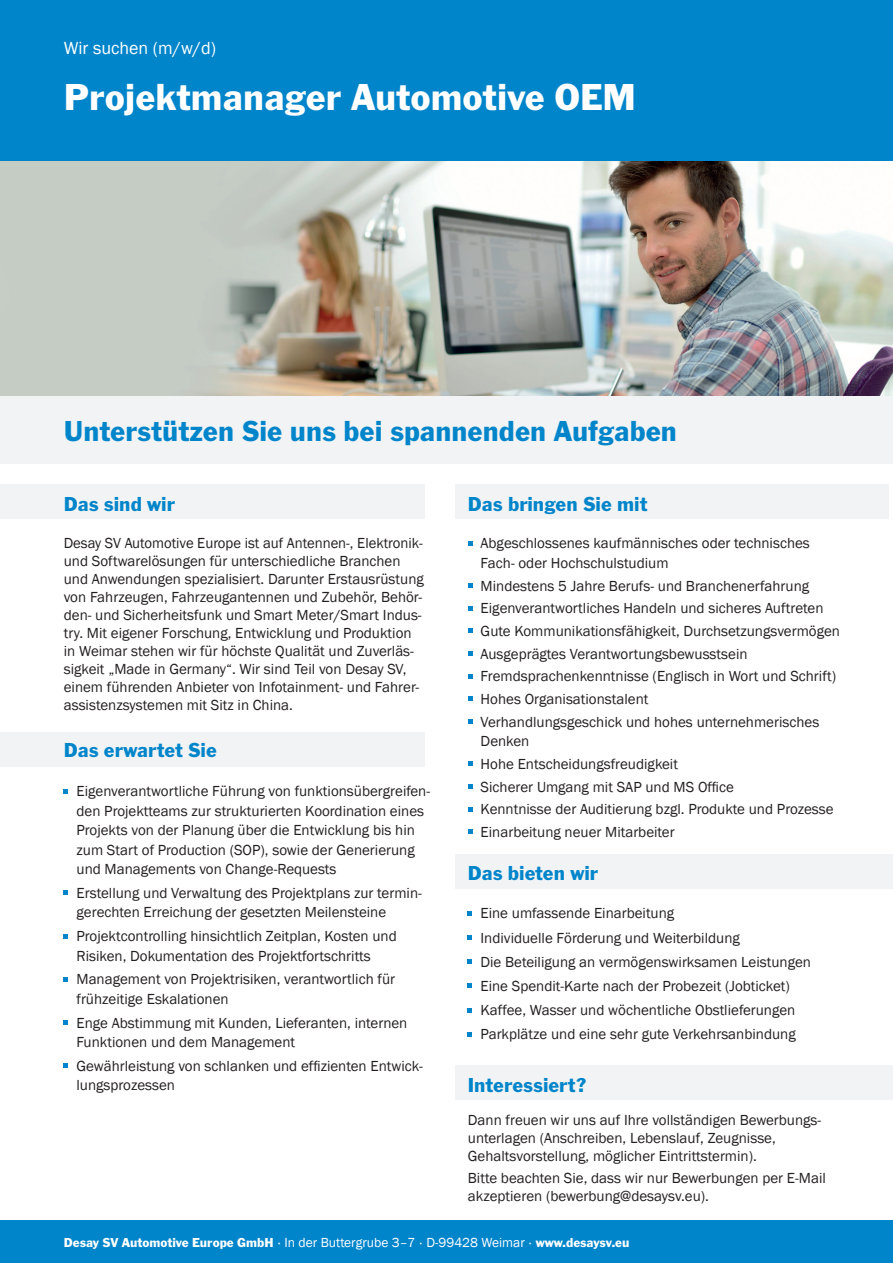
<style>
.page{position:relative;width:893px;height:1263px;background:#fff}
.page>*{position:absolute;margin:0;border:0;box-sizing:border-box;transform-origin:0 0}
.t1{font:39px "Franklin Gothic T";color:#fff}
.t2{font:30px "Franklin Gothic T";color:#0085cb}
.t3{font:21px "Franklin Gothic T";color:#0085cb}
.t4{font:18px "Franklin Gothic";color:#fff}
.t5{font:15px/18px "Franklin Gothic";color:#231f20}
.t6{font:13.5px "Franklin Gothic T";color:#fff}
.s1{font-family:"Franklin Gothic"}
</style>
<div class="page">
<div style="left:0;top:1220px;width:893px;height:43px;background:#0085cb"></div>
<div style="left:0;top:0;width:893px;height:162px;background:#0085cb"></div>
<div style="left:455px;top:484px;width:434px;height:34px;background:#f2f3f4"></div>
<div style="left:0;top:395px;width:893px;height:68px;background:#f2f3f4"></div>
<div style="left:0;top:485px;width:425px;height:34px;background:#f2f3f4"></div>
<div style="left:455px;top:1066px;width:438px;height:34px;background:#f2f3f4"></div>
<div style="left:0;top:732px;width:425px;height:34px;background:#f2f3f4"></div>
<div style="left:455px;top:855px;width:438px;height:34px;background:#f2f3f4"></div>
<img style="left:0;top:162px;width:893px;height:233px">
<svg style="left:468px;top:911px;width:4px;height:4px"></svg>
<svg style="left:468px;top:935px;width:4px;height:4px"></svg>
<svg style="left:468px;top:959px;width:4px;height:5px"></svg>
<svg style="left:468px;top:984px;width:4px;height:4px"></svg>
<svg style="left:468px;top:1008px;width:4px;height:4px"></svg>
<svg style="left:468px;top:1032px;width:4px;height:4px"></svg>
<svg style="left:468px;top:541px;width:4px;height:4px"></svg>
<svg style="left:468px;top:583px;width:4px;height:5px"></svg>
<svg style="left:468px;top:606px;width:4px;height:4px"></svg>
<svg style="left:468px;top:629px;width:4px;height:4px"></svg>
<svg style="left:468px;top:651px;width:4px;height:5px"></svg>
<svg style="left:468px;top:674px;width:4px;height:4px"></svg>
<svg style="left:468px;top:697px;width:4px;height:4px"></svg>
<svg style="left:468px;top:719px;width:4px;height:5px"></svg>
<svg style="left:468px;top:762px;width:4px;height:4px"></svg>
<svg style="left:468px;top:784px;width:4px;height:5px"></svg>
<svg style="left:468px;top:807px;width:4px;height:4px"></svg>
<svg style="left:468px;top:830px;width:4px;height:4px"></svg>
<svg style="left:64px;top:789px;width:4px;height:4px"></svg>
<svg style="left:64px;top:891px;width:4px;height:4px"></svg>
<svg style="left:64px;top:934px;width:4px;height:4px"></svg>
<svg style="left:64px;top:977px;width:4px;height:4px"></svg>
<svg style="left:64px;top:1020px;width:4px;height:5px"></svg>
<svg style="left:64px;top:1064px;width:4px;height:4px"></svg>
<p class="t4" style="left:64px;top:37px;width:154px">Wir suchen (m/w/d)</p>
<h1 class="t1" style="left:64px;top:74px;width:574px">Projektmanager Automotive OEM</h1>
<h2 class="t2" style="left:64px;top:413px;width:615px">Unterstützen Sie uns bei spannenden Aufgaben</h2>
<h3 class="t3" style="left:64px;top:491px;width:113px">Das sind wir</h3>
<p class="t5" style="left:64px;top:535px;width:362px">Desay SV Automotive Europe ist auf Antennen-, Elektronik&shy;und Softwarelösungen für unterschiedliche Branchen und Anwendungen spezialisiert. Darunter Erstausrüstung von Fahrzeugen, Fahrzeugantennen und Zubehör, Behör&shy;den- und Sicherheitsfunk und Smart Meter/Smart Indus&shy;try. Mit eigener Forschung, Entwicklung und Produktion in Weimar stehen wir für höchste Qualität und Zuverläs&shy;sigkeit „Made in Germany“. Wir sind Teil von Desay SV, einem führenden Anbieter von Infotainment- und Fahrer&shy;assistenzsystemen mit Sitz in China.</p>
<h3 class="t3" style="left:64px;top:738px;width:155px">Das erwartet Sie</h3>
<p class="t5" style="left:77px;top:782px;width:355px;line-height:19.5px">Eigenverantwortliche Führung von funktionsübergreifen&shy;den Projektteams zur strukturierten Koordination eines Projekts von der Planung über die Entwicklung bis hin zum Start of Production (SOP), sowie der Generierung und Managements von Change-Requests</p>
<p class="t5" style="left:77px;top:883px;width:347px;line-height:19.5px">Erstellung und Verwaltung des Projektplans zur termin&shy;gerechten Erreichung der gesetzten Meilensteine</p>
<p class="t5" style="left:77px;top:927px;width:322px;line-height:19.5px">Projektcontrolling hinsichtlich Zeitplan, Kosten und<br>Risiken, Dokumentation des Projektfortschritts</p>
<p class="t5" style="left:77px;top:970px;width:320px;line-height:19.5px">Management von Projektrisiken, verantwortlich für frühzeitige Eskalationen</p>
<p class="t5" style="left:77px;top:1013px;width:332px;line-height:19.5px">Enge Abstimmung mit Kunden, Lieferanten, internen<br>Funktionen und dem Management</p>
<p class="t5" style="left:77px;top:1056px;width:348px;line-height:19.5px">Gewährleistung von schlanken und effizienten Entwick&shy;lungsprozessen</p>
<h3 class="t3" style="left:468px;top:491px;width:181px">Das bringen Sie mit</h3>
<p class="t5" style="left:481px;top:534px;width:331px;line-height:19.5px">Abgeschlossenes kaufmännisches oder technisches<br>Fach- oder Hochschulstudium</p>
<p class="t5" style="left:481px;top:575px;width:361px;line-height:22.6px">Mindestens 5 Jahre Berufs- und Branchenerfahrung Eigenverantwortliches Handeln und sicheres Auftreten Gute Kommunikationsfähigkeit, Durchsetzungsvermögen Ausgeprägtes Verantwortungsbewusstsein Fremdsprachenkenntnisse (Englisch in Wort und Schrift)<br>Hohes Organisationstalent<br>Verhandlungsgeschick und hohes unternehmerisches</p>
<p class="t5" style="left:481px;top:730px;width:355px;line-height:22.6px">Denken<br>Hohe Entscheidungsfreudigkeit<br>Sicherer Umgang mit SAP und MS Office<br>Kenntnisse der Auditierung bzgl. Produkte und Prozesse Einarbeitung neuer Mitarbeiter</p>
<h3 class="t3" style="left:468px;top:860px;width:132px">Das bieten wir</h3>
<p class="t5" style="left:480px;top:902px;width:332px;line-height:24.2px">Eine umfassende Einarbeitung<br>Individuelle Förderung und Weiterbildung<br>Die Beteiligung an vermögenswirksamen Leistungen Eine Spendit-Karte nach der Probezeit (Jobticket)<br>Kaffee, Wasser und wöchentliche Obstlieferungen Parkplätze und eine sehr gute Verkehrsanbindung</p>
<h3 class="t3" style="left:468px;top:1072px;width:120px">Interessiert?</h3>
<p class="t5" style="left:468px;top:1111px;width:355px">Dann freuen wir uns auf Ihre vollständigen Bewerbungs&shy;unterlagen (Anschreiben, Lebenslauf, Zeugnisse,<br>Gehaltsvorstellung, möglicher Eintrittstermin).</p>
<p class="t5" style="left:468px;top:1170px;width:359px">Bitte beachten Sie, dass wir nur Bewerbungen per E-Mail akzeptieren (bewerbung@desaysv.eu).</p>
<p class="t6" style="left:64px;top:1234px;width:567px">Desay SV Automotive Europe GmbH <span class="s1">· In der Buttergrube 3–7 · D-99428 Weimar ·</span> www.desaysv.eu</p>
</div>
